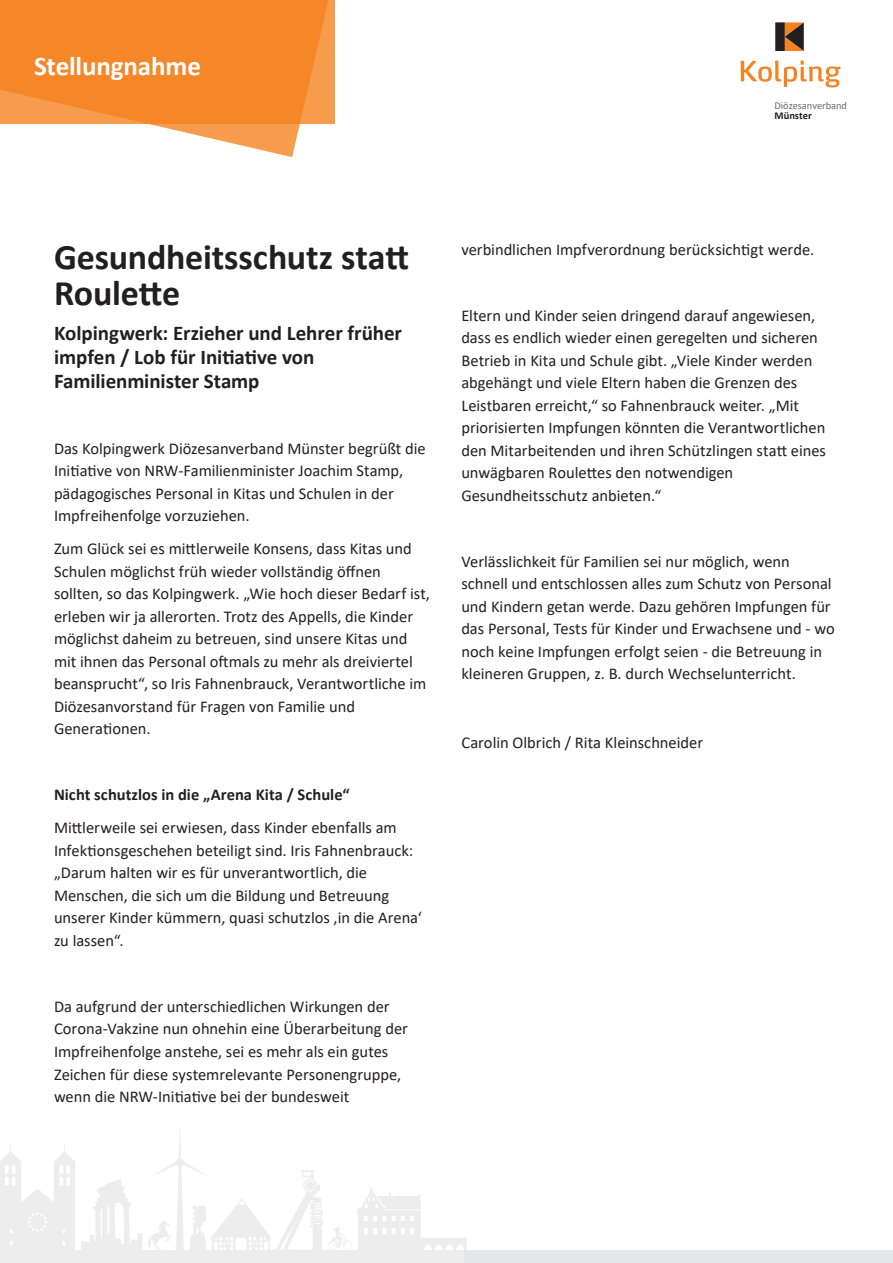
<style>
.page{position:relative;width:893px;height:1263px;background:#fff}
.page>*{position:absolute;margin:0;border:0;box-sizing:border-box;transform-origin:0 0}
.Fließtext_11_Pt_Regu{font:700 36px/36px "Calibri";letter-spacing:-.005em;color:#231f20}
.Überschrift_55_Pt_Bo{font:700 27px "Calibri";letter-spacing:-.005em;color:#fff}
.Fließtext_11_Pt_Regu-2{font:700 21px/24px "Calibri";letter-spacing:-.005em;color:#231f20}
.Fließtext_11_Pt_Regu-3{font:16.5px/22.5px "Calibri";letter-spacing:-.005em;color:#231f20}
.Fließtext_11_Pt_Regu-4{font:700 16.5px "Calibri";color:#231f20}
.t1{font:10.5px/10.5px "Calibri";letter-spacing:-.005em;color:#6c6d70}
.s1{font-weight:700;color:#231f20}
</style>
<div class="page">
<svg style="left:0;top:1145px;width:142px;height:105px"></svg>
<div style="left:0;top:1250px;width:467px;height:13px;background:#ededee"></div>
<svg style="left:148px;top:1134px;width:319px;height:116px"></svg>
<div style="left:465px;top:1250px;width:428px;height:13px;background:#e4e8e8"></div>
<svg style="left:0;top:0;width:335px;height:157px;fill:#f58728"></svg>
<svg style="left:775px;top:22px;width:29px;height:29px"></svg>
<svg style="left:741px;top:60px;width:100px;height:27px"></svg>
<p class="Überschrift_55_Pt_Bo" style="left:34px;top:47px;width:168px">Stellungnahme</p>
<p class="t1" style="left:774px;top:100px;width:74px">Diözesanverband<br><span class="s1">Münster</span></p>
<p class="Fließtext_11_Pt_Regu" style="left:54px;top:239px;width:357px">Gesundheitsschutz statt<br>Roulette</p>
<p class="Fließtext_11_Pt_Regu-2" style="left:54px;top:321px;width:349px">Kolpingwerk: Erzieher und Lehrer früher impfen / Lob für Initiative von<br>Familienminister Stamp</p>
<p class="Fließtext_11_Pt_Regu-3" style="left:54px;top:437px;width:373px">Das Kolpingwerk Diözesanverband Münster begrüßt die Initiative von NRW-Familienminister Joachim Stamp, pädagogisches Personal in Kitas und Schulen in der Impfreihenfolge vorzuziehen.</p>
<p class="Fließtext_11_Pt_Regu-3" style="left:54px;top:537px;width:378px">Zum Glück sei es mittlerweile Konsens, dass Kitas und Schulen möglichst früh wieder vollständig öffnen sollten, so das Kolpingwerk. „Wie hoch dieser Bedarf ist, erleben wir ja allerorten. Trotz des Appells, die Kinder möglichst daheim zu betreuen, sind unsere Kitas und mit ihnen das Personal oftmals zu mehr als dreiviertel beansprucht“, so Iris Fahnenbrauck, Verantwortliche im Diözesanvorstand für Fragen von Familie und Generationen.</p>
<p class="Fließtext_11_Pt_Regu-4" style="left:54px;top:783px;width:297px">Nicht schutzlos in die „Arena Kita / Schule“</p>
<p class="Fließtext_11_Pt_Regu-3" style="left:54px;top:816px;width:369px">Mittlerweile sei erwiesen, dass Kinder ebenfalls am Infektionsgeschehen beteiligt sind. Iris Fahnenbrauck: „Darum halten wir es für unverantwortlich, die Menschen, die sich um die Bildung und Betreuung unserer Kinder kümmern, quasi schutzlos ‚in die Arena‘ zu lassen“.</p>
<p class="Fließtext_11_Pt_Regu-3" style="left:54px;top:995px;width:355px">Da aufgrund der unterschiedlichen Wirkungen der Corona-Vakzine nun ohnehin eine Überarbeitung der Impfreihenfolge anstehe, sei es mehr als ein gutes Zeichen für diese systemrelevante Personengruppe, wenn die NRW-Initiative bei der bundesweit</p>
<p class="Fließtext_11_Pt_Regu-3" style="left:461px;top:238px;width:354px">verbindlichen Impfverordnung berücksichtigt werde.</p>
<p class="Fließtext_11_Pt_Regu-3" style="left:461px;top:304px;width:366px">Eltern und Kinder seien dringend darauf angewiesen, dass es endlich wieder einen geregelten und sicheren Betrieb in Kita und Schule gibt. „Viele Kinder werden abgehängt und viele Eltern haben die Grenzen des Leistbaren erreicht,“ so Fahnenbrauck weiter. „Mit priorisierten Impfungen könnten die Verantwortlichen den Mitarbeitenden und ihren Schützlingen statt eines unwägbaren Roulettes den notwendigen Gesundheitsschutz anbieten.“</p>
<p class="Fließtext_11_Pt_Regu-3" style="left:461px;top:550px;width:375px">Verlässlichkeit für Familien sei nur möglich, wenn schnell und entschlossen alles zum Schutz von Personal und Kindern getan werde. Dazu gehören Impfungen für das Personal, Tests für Kinder und Erwachsene und - wo noch keine Impfungen erfolgt seien - die Betreuung in kleineren Gruppen, z. B. durch Wechselunterricht.</p>
<p class="Fließtext_11_Pt_Regu-3" style="left:461px;top:731px;width:243px">Carolin Olbrich / Rita Kleinschneider</p>
</div>
